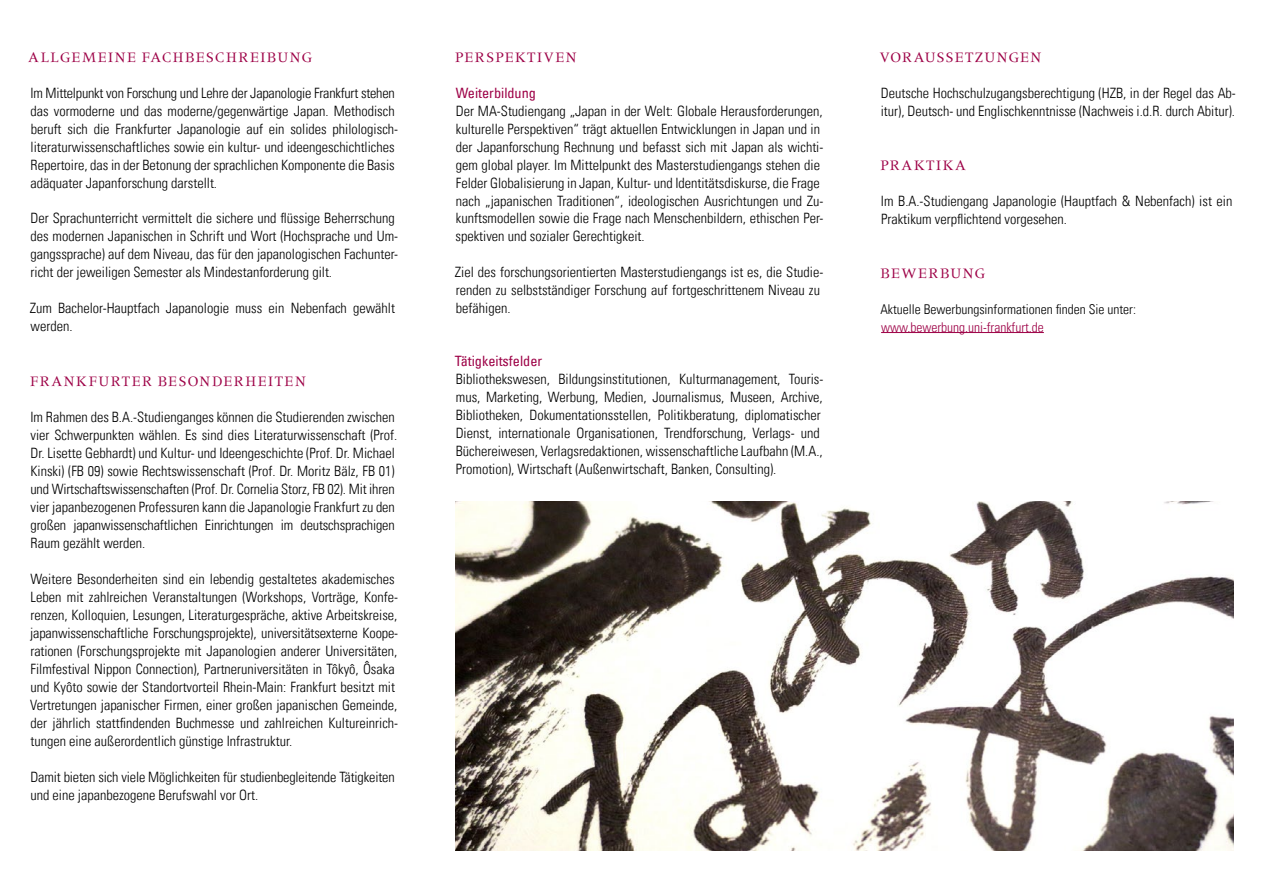
<style>
.page{position:relative;width:1263px;height:893px;background:#fff}
.page>*{position:absolute;margin:0;border:0;box-sizing:border-box;transform-origin:0 0}
.t1{font:15px "Meridien";letter-spacing:.08em;color:#9d0046}
.t2{font:15px "Meridien";letter-spacing:.06em;color:#9d0046}
.t3{font:15px "Meridien";letter-spacing:.105em;color:#9d0046}
.t4{font:14.25px/18px "Univers Com 47 Light Cond";color:#000}
.t5{font:condensed 14.25px "Univers Com 57";color:#9d0046}
.t6{font:13.5px "Univers Com 47 Light Cond";color:#000}
.t7{font:13.5px "Univers Com 47 Light Cond";color:#9d0046}
</style>
<div class="page">
<img style="left:455px;top:502px;width:778px;height:348px">
<hr style="left:881px;top:332px;width:163px;height:1px;background:#9d0046">
<p class="t1" style="left:28px;top:48px;width:285px">ALLGEMEINE FACHBESCHREIBUNG</p>
<p class="t4" style="left:30px;top:83px;width:369px">Im Mittelpunkt von Forschung und Lehre der Japanologie Frankfurt stehen das vormoderne und das moderne/gegenwärtige Japan. Methodisch beruft sich die Frankfurter Japanologie auf ein solides philologisch&shy;literaturwissenschaftliches sowie ein kultur- und ideengeschichtliches Repertoire, das in der Betonung der sprachlichen Komponente die Basis adäquater Japanforschung darstellt.</p>
<p class="t4" style="left:30px;top:209px;width:369px">Der Sprachunterricht vermittelt die sichere und flüssige Beherrschung des modernen Japanischen in Schrift und Wort (Hochsprache und Um&shy;gangssprache) auf dem Niveau, das für den japanologischen Fachunter&shy;richt der jeweiligen Semester als Mindestanforderung gilt.</p>
<p class="t4" style="left:30px;top:299px;width:367px">Zum Bachelor-Hauptfach Japanologie muss ein Nebenfach gewählt werden.</p>
<p class="t1" style="left:30px;top:372px;width:277px">FRANKFURTER BESONDERHEITEN</p>
<p class="t4" style="left:30px;top:407px;width:368px">Im Rahmen des B.A.-Studienganges können die Studierenden zwischen vier Schwerpunkten wählen. Es sind dies Literaturwissenschaft (Prof.<br>Dr. Lisette Gebhardt) und Kultur- und Ideengeschichte (Prof. Dr. Michael Kinski) (FB 09) sowie Rechtswissenschaft (Prof. Dr. Moritz Bälz, FB 01) und Wirtschaftswissenschaften (Prof. Dr. Cornelia Storz, FB 02). Mit ihren vier japanbezogenen Professuren kann die Japanologie Frankfurt zu den großen japanwissenschaftlichen Einrichtungen im deutschsprachigen Raum gezählt werden.</p>
<p class="t4" style="left:30px;top:569px;width:369px">Weitere Besonderheiten sind ein lebendig gestaltetes akademisches Leben mit zahlreichen Veranstaltungen (Workshops, Vorträge, Konfe&shy;renzen, Kolloquien, Lesungen, Literaturgespräche, aktive Arbeitskreise, japanwissenschaftliche Forschungsprojekte), universitätsexterne Koope&shy;rationen (Forschungsprojekte mit Japanologien anderer Universitäten, Filmfestival Nippon Connection), Partneruniversitäten in Tôkyô, Ôsaka und Kyôto sowie der Standortvorteil Rhein-Main: Frankfurt besitzt mit Vertretungen japanischer Firmen, einer großen japanischen Gemeinde, der jährlich stattfindenden Buchmesse und zahlreichen Kultureinrich&shy;tungen eine außerordentlich günstige Infrastruktur.</p>
<p class="t4" style="left:30px;top:767px;width:366px">Damit bieten sich viele Möglichkeiten für studienbegleitende Tätigkeiten und eine japanbezogene Berufswahl vor Ort.</p>
<p class="t1" style="left:455px;top:48px;width:123px">PERSPEKTIVEN</p>
<p class="t5" style="left:456px;top:83px;width:82px">Weiterbildung</p>
<p class="t4" style="left:456px;top:101px;width:369px">Der MA-Studiengang „Japan in der Welt: Globale Herausforderungen, kulturelle Perspektiven“ trägt aktuellen Entwicklungen in Japan und in der Japanforschung Rechnung und befasst sich mit Japan als wichti&shy;gem global player. Im Mittelpunkt des Masterstudiengangs stehen die Felder Globalisierung in Japan, Kultur- und Identitätsdiskurse, die Frage nach „japanischen Traditionen“, ideologischen Ausrichtungen und Zu&shy;kunftsmodellen sowie die Frage nach Menschenbildern, ethischen Per&shy;spektiven und sozialer Gerechtigkeit.</p>
<p class="t4" style="left:455px;top:263px;width:370px">Ziel des forschungsorientierten Masterstudiengangs ist es, die Studie&shy;renden zu selbstständiger Forschung auf fortgeschrittenem Niveau zu befähigen.</p>
<p class="t5" style="left:455px;top:352px;width:89px">Tätigkeitsfelder</p>
<p class="t4" style="left:456px;top:370px;width:369px">Bibliothekswesen, Bildungsinstitutionen, Kulturmanagement, Touris&shy;mus, Marketing, Werbung, Medien, Journalismus, Museen, Archive, Bibliotheken, Dokumentationsstellen, Politikberatung, diplomatischer Dienst, internationale Organisationen, Trendforschung, Verlags- und Büchereiwesen, Verlagsredaktionen, wissenschaftliche Laufbahn (M.A., Promotion), Wirtschaft (Außenwirtschaft, Banken, Consulting).</p>
<p class="t2" style="left:880px;top:48px;width:163px">VORAUSSETZUNGEN</p>
<p class="t4" style="left:881px;top:83px;width:357px">Deutsche Hochschulzugangsberechtigung (HZB, in der Regel das Ab&shy;itur), Deutsch- und Englischkenntnisse (Nachweis i.d.R. durch Abitur).</p>
<p class="t3" style="left:880px;top:156px;width:87px">PRAKTIKA</p>
<p class="t4" style="left:881px;top:191px;width:353px">Im B.A.-Studiengang Japanologie (Hauptfach &amp; Nebenfach) ist ein<br>Praktikum verpflichtend vorgesehen.</p>
<p class="t1" style="left:880px;top:264px;width:106px">BEWERBUNG</p>
<p class="t6" style="left:880px;top:301px;width:257px">Aktuelle Bewerbungsinformationen finden Sie unter:</p>
<p class="t7" style="left:881px;top:319px;width:164px">www.bewerbung.uni-frankfurt.de</p>
</div>
